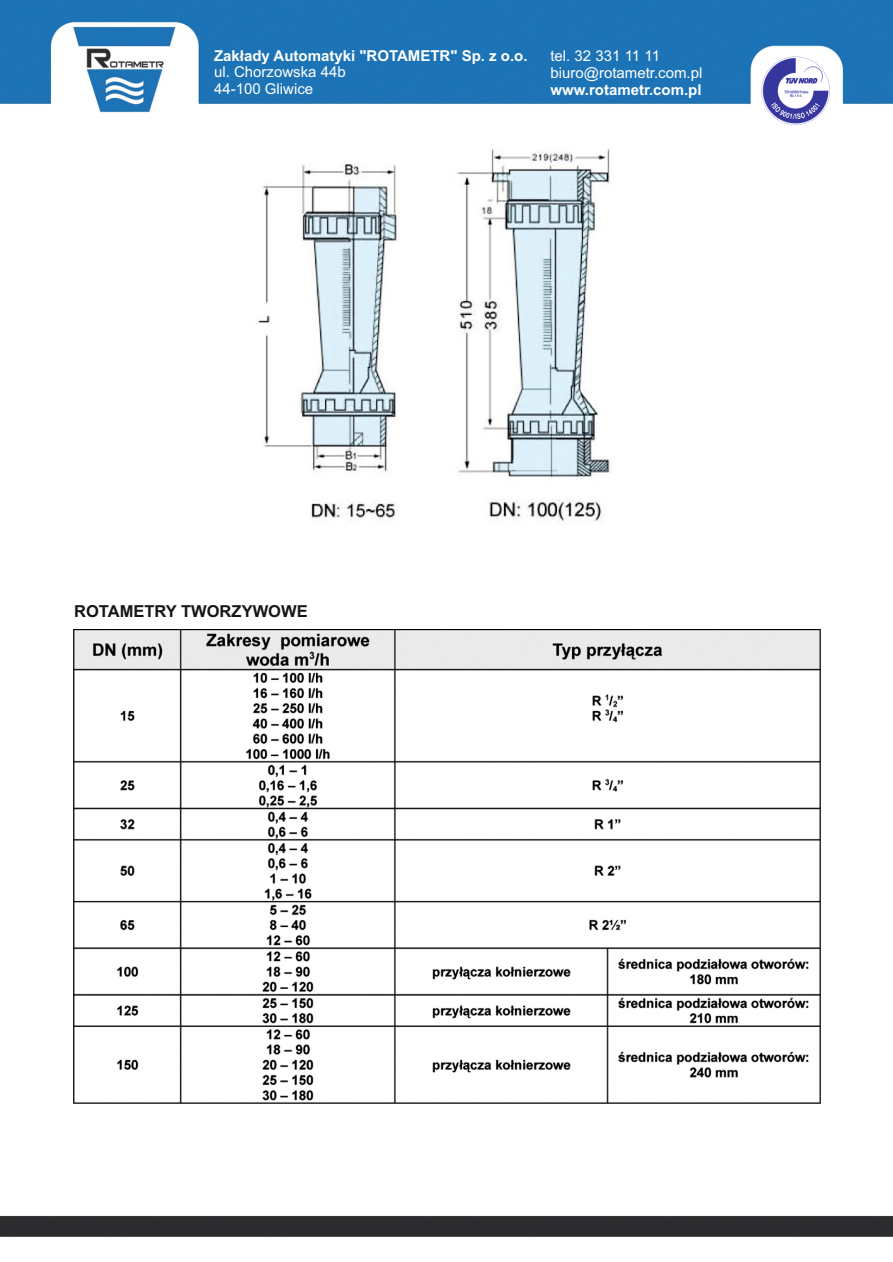
<style>
.page{position:relative;width:893px;height:1262px;background:#fff}
.page>*{position:absolute;margin:0;border:0;box-sizing:border-box;transform-origin:0 0}
.t1{font:700 16.5px "Arial";color:#151616}
.t2{font:15px/16.8px "Arial";color:#fff}
.t3{font:700 15px "Arial";color:#fff}
</style>
<div class="page">
<img style="left:0;top:0;width:893px;height:1237px">
<img style="left:753px;top:51px;width:85px;height:83px">
<img style="left:223px;top:141px;width:448px;height:418px">
<img style="left:74px;top:630px;width:746px;height:473px">
<p class="t3" style="left:214px;top:50px;width:315px">Zakłady Automatyki "ROTAMETR" Sp. z o.o.</p>
<p class="t2" style="left:214px;top:65px;width:133px">ul. Chorzowska 44b<br>44-100 Gliwice</p>
<p class="t2" style="left:550px;top:49px;width:153px">tel. 32 331 11 11 biuro@rotametr.com.pl</p>
<p class="t3" style="left:550px;top:84px;width:153px">www.rotametr.com.pl</p>
<p class="t1" style="left:74px;top:605px;width:235px">ROTAMETRY TWORZYWOWE</p>
</div>
